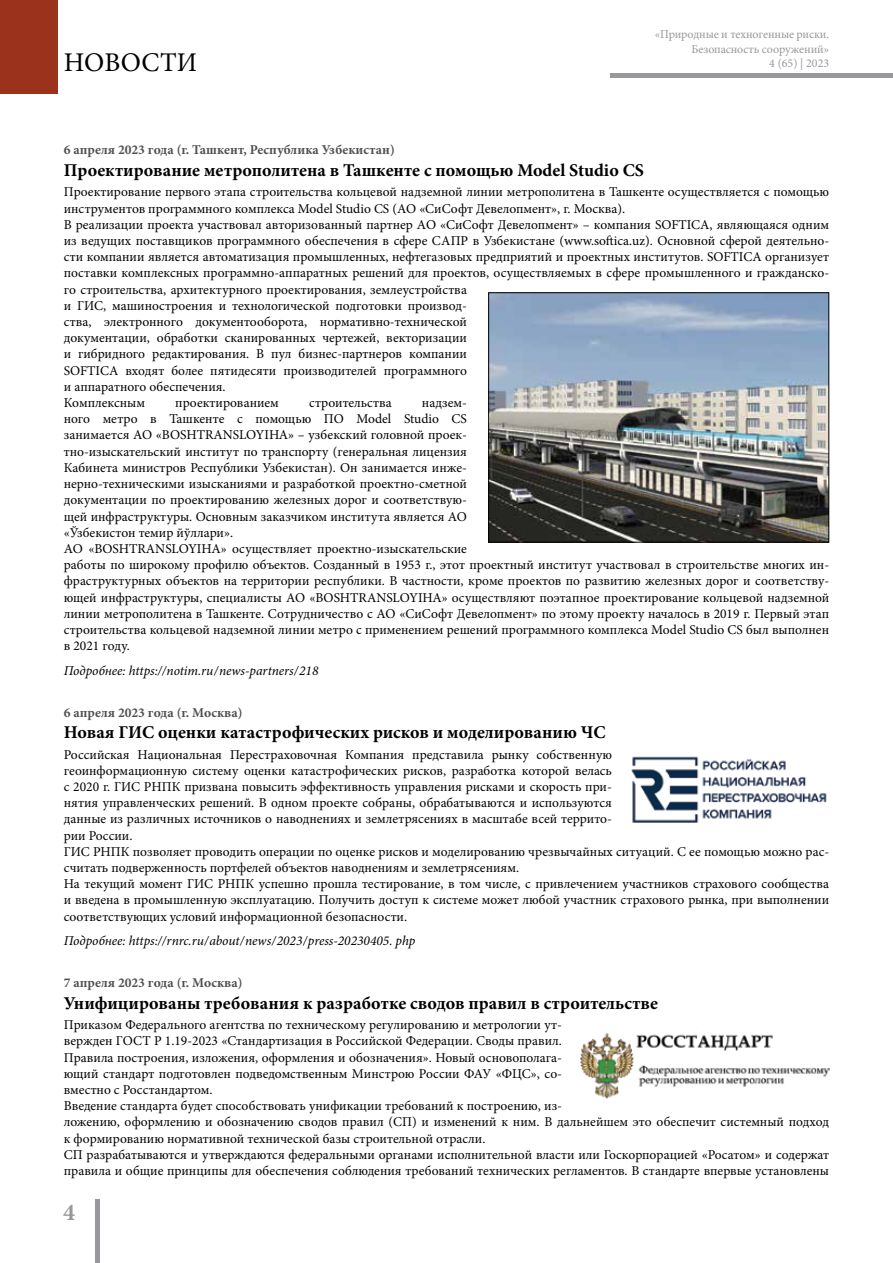
<style>
.page{position:relative;width:893px;height:1263px;background:#fff}
.page>*{position:absolute;margin:0;border:0;box-sizing:border-box;transform-origin:0 0}
.t1{font:27px "Minion Pro";letter-spacing:.005em;color:#000}
.t2{font:700 24px "Minion Pro";color:#98989c}
.t3{font:700 18px "Minion Pro";color:#000}
.t4{font:13.5px/16.2px "Minion Pro";color:#000}
.t5{font:italic 13.5px "Minion Pro";letter-spacing:-.005em;color:#000}
.t6{font:700 13.5px "Minion Pro";color:#504f53}
.t7{font:12px/14.4px "Minion Pro";letter-spacing:-.01em;color:#98989c;text-align:right}
</style>
<div class="page">
<hr style="left:96px;top:1199px;width:4px;height:64px;background:#98989c">
<div style="left:610px;top:73px;width:282px;height:5px;background:#98989c"></div>
<div style="left:0;top:0;width:57px;height:94px;background:#9a321c"></div>
<img style="left:490px;top:294px;width:337px;height:246px">
<div style="left:488px;top:292px;width:341px;height:250px;border:1px solid #000"></div>
<img style="left:631px;top:756px;width:196px;height:67px">
<img style="left:580px;top:1033px;width:249px;height:66px">
<p class="t7" style="left:655px;top:28px;width:176px">«Природные и техногенные риски.<br>Безопасность сооружений»</p>
<h1 class="t1" style="left:64px;top:44px;width:135px">НОВОСТИ</h1>
<p class="t7" style="left:769px;top:56px;width:61px">4 (65) | 2023</p>
<p class="t6" style="left:64px;top:141px;width:333px">6 апреля 2023 года (г. Ташкент, Республика Узбекистан)</p>
<h3 class="t3" style="left:64px;top:158px;width:582px">Проектирование метрополитена в Ташкенте с помощью Model Studio CS</h3>
<p class="t4" style="left:64px;top:184px;width:767px">Проектирование первого этапа строительства кольцевой надземной линии метрополитена в Ташкенте осуществляется с помощью инструментов программного комплекса Model Studio CS (АО «СиСофт Девелопмент», г. Москва).<br>В реализации проекта участвовал авторизованный партнер АО «СиСофт Девелопмент» – компания SOFTICA, являющаяся одним из ведущих поставщиков программного обеспечения в сфере САПР в Узбекистане (www.softica.uz). Основной сферой деятельно&shy;сти компании является автоматизация промышленных, нефтегазовых предприятий и проектных институтов. SOFTICA организует поставки комплексных программно-аппаратных решений для проектов, осуществляемых в сфере промышленного и гражданско&shy;го строительства, архитектурного проектирования, землеустройства<br>и ГИС, машиностроения и технологической подготовки производ-<br>ства, электронного документооборота, нормативно-технической<br>документации, обработки сканированных чертежей, векторизации<br>и гибридного редактирования. В пул бизнес-партнеров компании<br>SOFTICA входят более пятидесяти производителей программного<br>и аппаратного обеспечения.<br>Комплексным</p>
<p class="t4" style="left:175px;top:395px;width:105px">проектированием</p>
<p class="t4" style="left:309px;top:395px;width:84px">строительства</p>
<p class="t4" style="left:64px;top:395px;width:767px;text-indent:358px">надзем-<br>ного метро в Ташкенте с помощью ПО Model Studio CS<br>занимается АО «BOSHTRANSLOYIHA» – узбекский головной проек-<br>тно-изыскательский институт по транспорту (генеральная лицензия<br>Кабинета министров Республики Узбекистан). Он занимается инже-<br>нерно-техническими изысканиями и разработкой проектно-сметной<br>документации по проектированию железных дорог и соответствую-<br>щей инфраструктуры. Основным заказчиком института является АО<br>«Ўзбекистон темир йўллари».<br>АО «BOSHTRANSLOYIHA» осуществляет проектно-изыскательские<br>работы по широкому профилю объектов. Созданный в 1953 г., этот проектный институт участвовал в строительстве многих ин&shy;фраструктурных объектов на территории республики. В частности, кроме проектов по развитию железных дорог и соответству&shy;ющей инфраструктуры, специалисты АО «BOSHTRANSLOYIHA» осуществляют поэтапное проектирование кольцевой надземной линии метрополитена в Ташкенте. Сотрудничество с АО «СиСофт Девелопмент» по этому проекту началось в 2019 г. Первый этап строительства кольцевой надземной линии метро с применением решений программного комплекса Model Studio CS был выполнен в 2021 году.</p>
<p class="t5" style="left:64px;top:661px;width:256px">Подробнее: https://notim.ru/news-partners/218</p>
<p class="t6" style="left:64px;top:703px;width:180px">6 апреля 2023 года (г. Москва)</p>
<h3 class="t3" style="left:64px;top:720px;width:543px">Новая ГИС оценки катастрофических рисков и моделированию ЧС</h3>
<p class="t4" style="left:64px;top:746px;width:767px">Российская Национальная Перестраховочная Компания представила рынку собственную<br>геоинформационную систему оценки катастрофических рисков, разработка которой велась<br>с 2020 г. ГИC РНПК призвана повысить эффективность управления рисками и скорость при-<br>нятия управленческих решений. В одном проекте собраны, обрабатываются и используются<br>данные из различных источников о наводнениях и землетрясениях в масштабе всей террито-<br>рии России.<br>ГИС РНПК позволяет проводить операции по оценке рисков и моделированию чрезвычайных ситуаций. С ее помощью можно рас&shy;считать подверженность портфелей объектов наводнениям и землетрясениям.<br>На текущий момент ГИС РНПК успешно прошла тестирование, в том числе, с привлечением участников страхового сообщества и введена в промышленную эксплуатацию. Получить доступ к системе может любой участник страхового рынка, при выполнении соответствующих условий информационной безопасности.</p>
<p class="t5" style="left:64px;top:932px;width:353px">Подробнее: https://rnrc.ru/about/news/2023/press-20230405. php</p>
<p class="t6" style="left:64px;top:973px;width:180px">7 апреля 2023 года (г. Москва)</p>
<h3 class="t3" style="left:64px;top:990px;width:596px">Унифицированы требования к разработке сводов правил в строительстве</h3>
<p class="t4" style="left:64px;top:1017px;width:767px">Приказом Федерального агентства по техническому регулированию и метрологии ут-<br>вержден ГОСТ Р 1.19‑2023 «Стандартизация в Российской Федерации. Своды правил.<br>Правила построения, изложения, оформления и обозначения». Новый основополага-<br>ющий стандарт подготовлен подведомственным Минстрою России ФАУ «ФЦС», со-<br>вместно с Росстандартом.<br>Введение стандарта будет способствовать унификации требований к построению, из-<br>ложению, оформлению и обозначению сводов правил (СП) и изменений к ним. В дальнейшем это обеспечит системный подход к формированию нормативной технической базы строительной отрасли.<br>СП разрабатываются и утверждаются федеральными органами исполнительной власти или Госкорпорацией «Росатом» и содержат правила и общие принципы для обеспечения соблюдения требований технических регламентов. В стандарте впервые установлены</p>
<h2 class="t2" style="left:63px;top:1195px;width:13px">4</h2>
</div>
